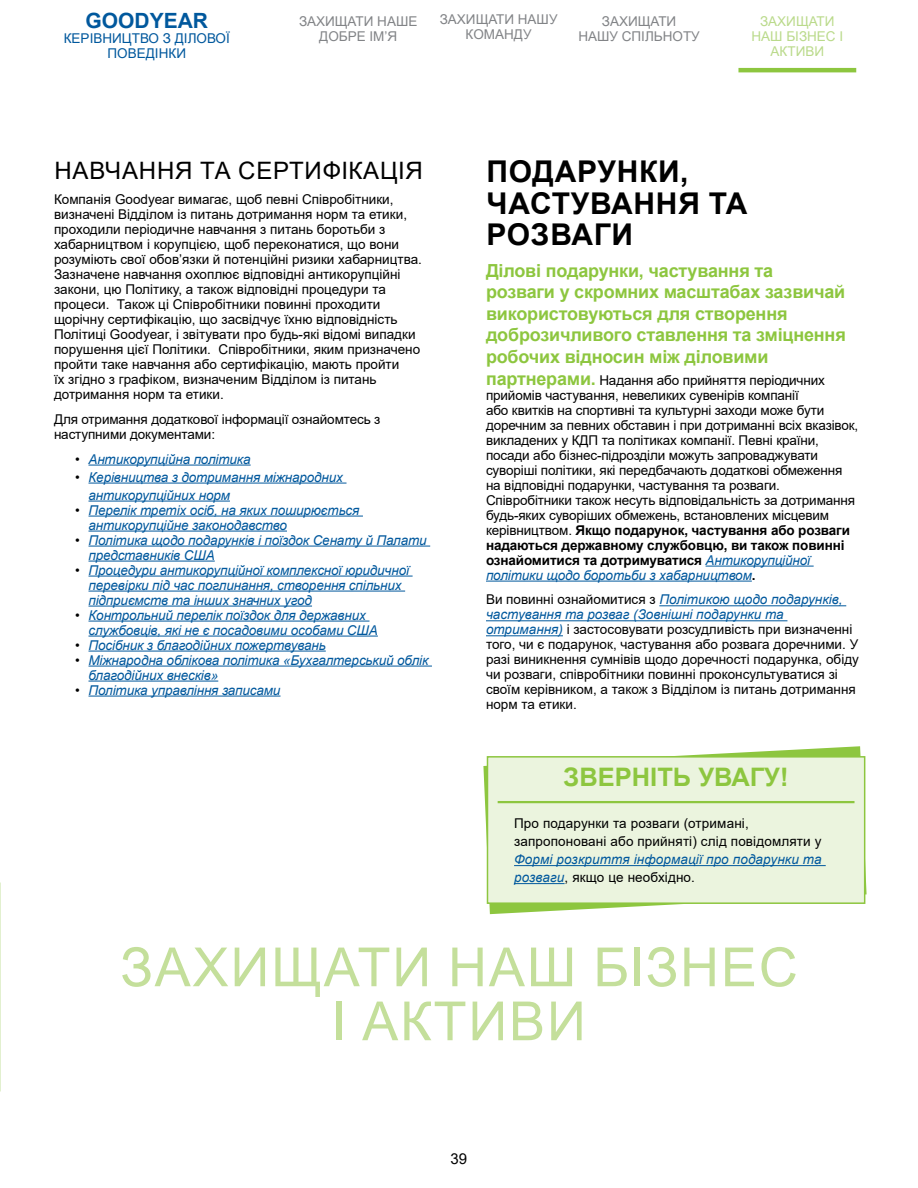
<style>
.page{position:relative;width:918px;height:1188px;background:#fff}
.page>*{position:absolute;margin:0;border:0;box-sizing:border-box;transform-origin:0 0}
.body_HEADER{font:54px/54px "Arial";letter-spacing:.035em;color:#c4df9b;text-align:center}
.body_HEADER-2{font:700 30px/31.5px "Arial";letter-spacing:.025em;color:#000}
.t1{font:700 25.5px "Arial";color:#8dc63f}
.body_SUB_HEADER{font:24px "Arial";letter-spacing:.035em;color:#000}
.t2{font:700 21px "Arial";color:#00589d}
.BODY{font:700 18px/21.6px "Arial";letter-spacing:-.01em;color:#8dc63f}
.t3{font:15px "Arial";color:#000}
.BODY-2{font:13.5px/15px "Arial";color:#000}
.t4{font:italic 13.5px/15px "Arial";letter-spacing:-.01em;color:#00589d}
.Take_Note{font:13.5px/18px "Arial";letter-spacing:.01em;color:#000}
.t5{font:13.5px/15px "Arial";color:#828487;text-align:center}
.t6{font:13.5px/15px "Arial";color:#00589d;text-align:center}
.t7{font:13.5px/15px "Arial";color:#bada8b;text-align:center}
.s1{font-style:normal;color:#000}
.s2{font-weight:700;font-size:18px;color:#8dc63f}
.s3{font-weight:700}
.s4{font-style:italic;color:#00589d}
</style>
<div class="page">
<hr style="left:738px;top:68px;width:118px;height:4px;background:#8dc63f">
<hr style="left:88px;top:465px;width:163px;height:1px;background:#00589d">
<hr style="left:88px;top:483px;width:259px;height:1px;background:#00589d">
<hr style="left:88px;top:501px;width:142px;height:1px;background:#00589d">
<hr style="left:88px;top:516px;width:275px;height:1px;background:#00589d">
<hr style="left:88px;top:531px;width:199px;height:1px;background:#00589d">
<hr style="left:88px;top:546px;width:342px;height:1px;background:#00589d">
<hr style="left:88px;top:561px;width:127px;height:1px;background:#00589d">
<hr style="left:88px;top:576px;width:325px;height:1px;background:#00589d">
<hr style="left:88px;top:591px;width:317px;height:1px;background:#00589d">
<hr style="left:88px;top:606px;width:224px;height:1px;background:#00589d">
<hr style="left:88px;top:621px;width:281px;height:1px;background:#00589d">
<hr style="left:88px;top:636px;width:290px;height:1px;background:#00589d">
<hr style="left:88px;top:651px;width:238px;height:1px;background:#00589d">
<hr style="left:88px;top:666px;width:344px;height:1px;background:#00589d">
<hr style="left:88px;top:681px;width:130px;height:1px;background:#00589d">
<hr style="left:88px;top:696px;width:193px;height:1px;background:#00589d">
<hr style="left:706px;top:566px;width:108px;height:1px;background:#00589d">
<hr style="left:486px;top:581px;width:266px;height:1px;background:#00589d">
<hr style="left:659px;top:605px;width:187px;height:1px;background:#00589d">
<hr style="left:486px;top:620px;width:301px;height:1px;background:#00589d">
<hr style="left:486px;top:635px;width:77px;height:1px;background:#00589d">
<svg style="left:483px;top:746px;width:384px;height:168px"></svg>
<div style="left:487px;top:756px;width:378px;height:148px;background:#ebf4de;border:2px solid #8dc63f"></div>
<hr style="left:498px;top:801px;width:357px;height:2px;background:#8dc63f">
<hr style="left:514px;top:865px;width:312px;height:1px;background:#00589d">
<hr style="left:514px;top:883px;width:51px;height:1px;background:#00589d">
<h3 class="t2" style="left:86px;top:6px;width:124px">GOODYEAR</h3>
<p class="t6" style="left:64px;top:31px;width:168px">КЕРІВНИЦТВО З ДІЛОВОЇ<br>ПОВЕДІНКИ</p>
<p class="t5" style="left:299px;top:14px;width:120px">ЗАХИЩАТИ НАШЕ<br>ДОБРЕ ІМ’Я</p>
<p class="t5" style="left:440px;top:12px;width:119px">ЗАХИЩАТИ НАШУ<br>КОМАНДУ</p>
<p class="t7" style="left:752px;top:14px;width:93px">ЗАХИЩАТИ<br>НАШ БІЗНЕС І<br>АКТИВИ</p>
<p class="t5" style="left:578px;top:14px;width:123px">ЗАХИЩАТИ<br>НАШУ СПІЛЬНОТУ</p>
<p class="body_SUB_HEADER" style="left:54px;top:155px;width:370px">НАВЧАННЯ ТА СЕРТИФІКАЦІЯ</p>
<p class="BODY-2" style="left:54px;top:192px;width:369px">Компанія Goodyear вимагає, щоб певні Співробітники, визначені Відділом із питань дотримання норм та етики, проходили періодичне навчання з питань боротьби з хабарництвом і корупцією, щоб переконатися, що вони розуміють свої обов’язки й потенційні ризики хабарництва.<br>Зазначене навчання охоплює відповідні антикорупційні закони, цю Політику, а також відповідні процедури та процеси. Також ці Співробітники повинні проходити щорічну сертифікацію, що засвідчує їхню відповідність Політиці Goodyear, і звітувати про будь-які відомі випадки порушення цієї Політики. Співробітники, яким призначено пройти таке навчання або сертифікацію, мають пройти<br>їх згідно з графіком, визначеним Відділом із питань дотримання норм та етики.</p>
<p class="BODY-2" style="left:54px;top:412px;width:328px">Для отримання додаткової інформації ознайомтесь з наступними документами:</p>
<p class="t4" style="left:75px;top:452px;width:177px"><span class="s1">•</span> Антикорупційна політика</p>
<p class="t4" style="left:88px;top:468px;width:256px;line-height:18px;text-indent:-14px"><span class="s1">•</span> Керівництва з дотримання міжнародних антикорупційних норм</p>
<p class="t4" style="left:88px;top:503px;width:272px;text-indent:-14px"><span class="s1">•</span> Перелік третіх осіб, на яких поширюється антикорупційне законодавство</p>
<p class="t4" style="left:88px;top:533px;width:340px;text-indent:-14px"><span class="s1">•</span> Політика щодо подарунків і поїздок Сенату й Палати представників США</p>
<p class="t4" style="left:88px;top:563px;width:322px;text-indent:-14px"><span class="s1">•</span> Процедури антикорупційної комплексної юридичної перевірки під час поглинання, створення спільних підприємств та інших значних угод</p>
<p class="t4" style="left:88px;top:608px;width:291px;text-indent:-14px"><span class="s1">•</span> Контрольний перелік поїздок для державних службовців, які не є посадовими особами США</p>
<p class="t4" style="left:75px;top:638px;width:252px"><span class="s1">•</span> Посібник з благодійних пожертвувань</p>
<p class="t4" style="left:88px;top:653px;width:341px;text-indent:-14px"><span class="s1">•</span> Міжнародна облікова політика «Бухгалтерський облік благодійних внесків»</p>
<p class="t4" style="left:75px;top:683px;width:207px"><span class="s1">•</span> Політика управління записами</p>
<p class="body_HEADER-2" style="left:487px;top:156px;width:263px">ПОДАРУНКИ,<br>ЧАСТУВАННЯ ТА<br>РОЗВАГИ</p>
<p class="BODY" style="left:486px;top:260px;width:361px">Ділові подарунки, частування та розваги у скромних масштабах зазвичай використовуються для створення доброзичливого ставлення та зміцнення робочих відносин між діловими</p>
<p class="BODY-2" style="left:486px;top:372px;width:374px"><span class="s2">партнерами.</span> Надання або прийняття періодичних прийомів частування, невеликих сувенірів компанії<br>або квитків на спортивні та культурні заходи може бути доречним за певних обставин і при дотриманні всіх вказівок, викладених у КДП та політиках компанії. Певні країни, посади або бізнес-підрозділи можуть запроваджувати суворіші політики, які передбачають додаткові обмеження на відповідні подарунки, частування та розваги.<br>Співробітники також несуть відповідальність за дотримання будь-яких суворіших обмежень, встановлених місцевим керівництвом. <span class="s3">Якщо подарунок, частування або розваги надаються державному службовцю, ви також повинні ознайомитися та дотримуватися</span> <span class="s4">Антикорупційної політики щодо боротьби з хабарництвом</span><span class="s3">.</span></p>
<p class="BODY-2" style="left:486px;top:592px;width:375px">Ви повинні ознайомитися з <span class="s4">Політикою щодо подарунків, частування та розваг (Зовнішні подарунки та отримання)</span> і застосовувати розсудливість при визначенні того, чи є подарунок, частування або розвага доречними. У разі виникнення сумнівів щодо доречності подарунка, обіду чи розваги, співробітники повинні проконсультуватися зі своїм керівником, а також з Відділом із питань дотримання норм та етики.</p>
<p class="t1" style="left:564px;top:759px;width:227px">ЗВЕРНІТЬ УВАГУ!</p>
<p class="Take_Note" style="left:514px;top:814px;width:309px">Про подарунки та розваги (отримані, запропоновані або прийняті) слід повідомляти у <span class="s4">Формі розкриття інформації про подарунки та розваги</span>, якщо це необхідно.</p>
<p class="body_HEADER" style="left:120px;top:940px;width:679px">ЗАХИЩАТИ НАШ БІЗНЕС<br>І АКТИВИ</p>
<p class="t3" style="left:451px;top:1149px;width:18px">39</p>
</div>
